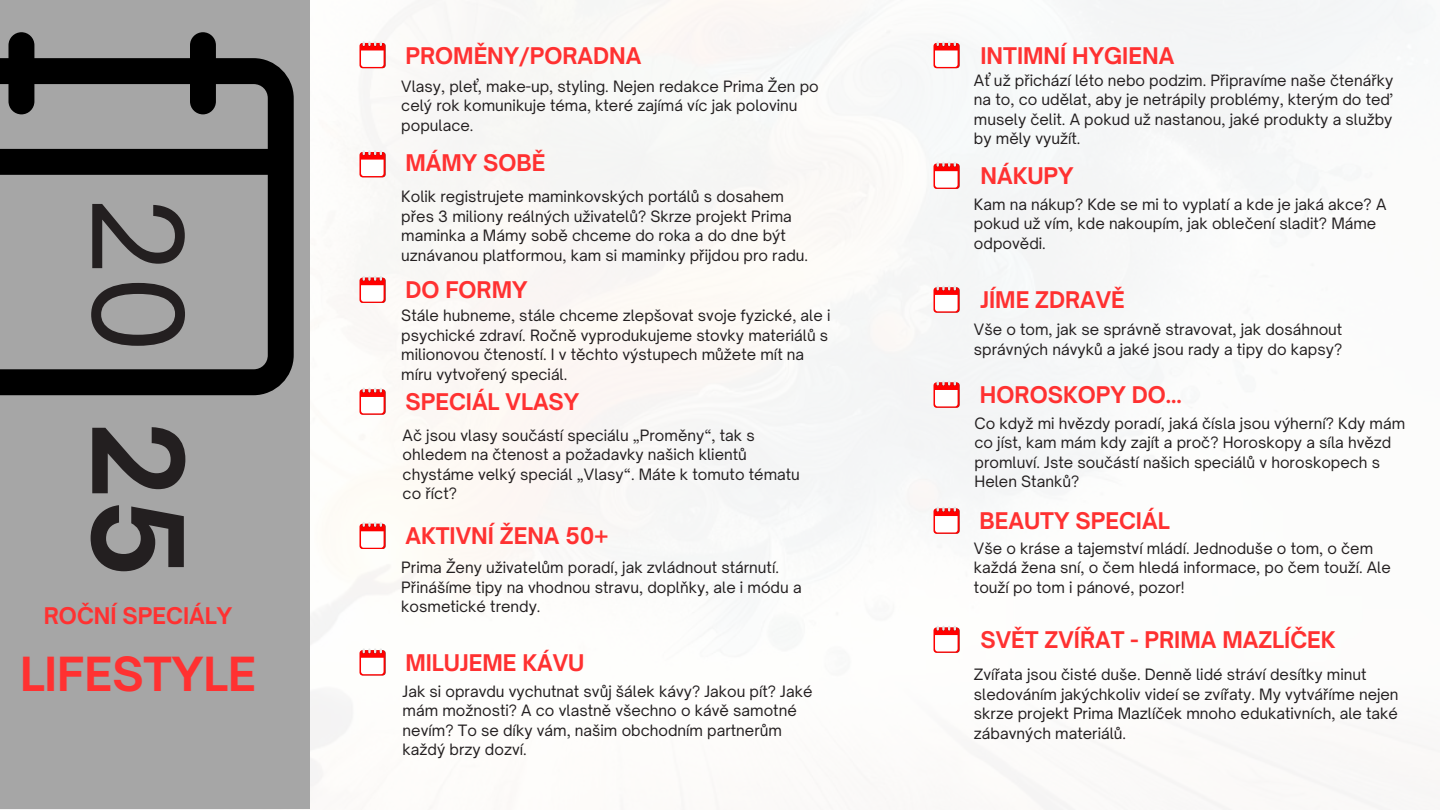
<style>
.page{position:relative;width:1440px;height:810px;background:#fff}
.page>*{position:absolute;margin:0;border:0;box-sizing:border-box;transform-origin:0 0}
.t1{font:120px "Open Sauce One";color:#231f20}
.t2{font:700 45px "Open Sauce One";color:#ff3131}
.t3{font:700 22px "Open Sauce One";color:#ff3131}
.t4{font:15px/19.5px "Open Sauce One";color:#231f20}
.s1{font-weight:700}
</style>
<div class="page">
<img style="left:0;top:0;width:1440px;height:810px">
<div style="left:0;top:0;width:309px;height:808px;background:#a6a6a6"></div>
<svg style="left:0;top:32px;width:294px;height:363px"></svg>
<svg style="left:360px;top:389px;width:26px;height:26px"></svg>
<svg style="left:359px;top:389px;width:26px;height:26px"></svg>
<svg style="left:361px;top:388px;width:23px;height:25px"></svg>
<svg style="left:360px;top:650px;width:26px;height:25px"></svg>
<div style="left:359px;top:650px;width:26px;height:25px;background:#f00;border-radius:3px"></div>
<svg style="left:361px;top:648px;width:23px;height:26px"></svg>
<svg style="left:360px;top:524px;width:26px;height:25px"></svg>
<div style="left:359px;top:524px;width:26px;height:25px;background:#f00;border-radius:3px"></div>
<svg style="left:361px;top:522px;width:23px;height:26px"></svg>
<svg style="left:360px;top:278px;width:26px;height:25px"></svg>
<div style="left:359px;top:278px;width:26px;height:25px;background:#f00;border-radius:3px"></div>
<svg style="left:361px;top:276px;width:23px;height:26px"></svg>
<svg style="left:360px;top:152px;width:26px;height:25px"></svg>
<div style="left:359px;top:152px;width:26px;height:25px;background:#f00;border-radius:3px"></div>
<svg style="left:361px;top:150px;width:23px;height:26px"></svg>
<svg style="left:360px;top:43px;width:26px;height:25px"></svg>
<div style="left:359px;top:43px;width:26px;height:25px;background:#f00;border-radius:3px"></div>
<svg style="left:361px;top:41px;width:23px;height:26px"></svg>
<svg style="left:934px;top:382px;width:26px;height:26px"></svg>
<svg style="left:933px;top:382px;width:26px;height:26px"></svg>
<svg style="left:935px;top:381px;width:23px;height:25px"></svg>
<svg style="left:934px;top:628px;width:26px;height:25px"></svg>
<div style="left:933px;top:628px;width:26px;height:25px;background:#f00;border-radius:3px"></div>
<svg style="left:935px;top:626px;width:23px;height:26px"></svg>
<svg style="left:934px;top:509px;width:26px;height:25px"></svg>
<svg style="left:933px;top:509px;width:26px;height:25px"></svg>
<svg style="left:935px;top:507px;width:23px;height:25px"></svg>
<svg style="left:934px;top:287px;width:26px;height:26px"></svg>
<svg style="left:933px;top:287px;width:26px;height:26px"></svg>
<svg style="left:935px;top:286px;width:23px;height:25px"></svg>
<svg style="left:934px;top:164px;width:26px;height:25px"></svg>
<div style="left:933px;top:164px;width:26px;height:25px;background:#f00;border-radius:3px"></div>
<svg style="left:935px;top:162px;width:23px;height:26px"></svg>
<svg style="left:934px;top:43px;width:26px;height:25px"></svg>
<div style="left:933px;top:43px;width:26px;height:25px;background:#f00;border-radius:3px"></div>
<svg style="left:935px;top:41px;width:23px;height:26px"></svg>
<p class="t1" style="left:212px;top:197px;width:382px;rotate:90deg">20 <span class="s1">25</span></p>
<p class="t3" style="left:44px;top:602px;width:190px">ROČNÍ SPECIÁLY</p>
<p class="t2" style="left:20px;top:646px;width:237px">LIFESTYLE</p>
<h3 class="t3" style="left:405px;top:42px;width:238px">PROMĚNY/PORADNA</h3>
<p class="t4" style="left:401px;top:76px;width:419px">Vlasy, pleť, make-up, styling. Nejen redakce Prima Žen po celý rok komunikuje téma, které zajímá víc jak polovinu populace.</p>
<p class="t3" style="left:405px;top:149px;width:142px">MÁMY SOBĚ</p>
<p class="t4" style="left:401px;top:187px;width:408px">Kolik registrujete maminkovských portálů s dosahem přes 3 miliony reálných uživatelů? Skrze projekt Prima maminka a Mámy sobě chceme do roka a do dne být uznávanou platformou, kam si maminky přijdou pro radu.</p>
<p class="t3" style="left:405px;top:276px;width:124px">DO FORMY</p>
<p class="t4" style="left:401px;top:306px;width:431px">Stále hubneme, stále chceme zlepšovat svoje fyzické, ale i psychické zdraví. Ročně vyprodukujeme stovky materiálů s milionovou čteností. I v těchto výstupech můžete mít na míru vytvořený speciál.</p>
<h3 class="t3" style="left:405px;top:388px;width:175px">SPECIÁL VLASY</h3>
<h1 class="t4" style="left:403px;top:425px;width:399px">Ač jsou vlasy součástí speciálu „Proměny“, tak s ohledem na čtenost a požadavky našich klientů chystáme velký speciál „Vlasy“. Máte k tomuto tématu co říct?</h1>
<p class="t3" style="left:405px;top:522px;width:205px">AKTIVNÍ ŽENA 50+</p>
<h2 class="t4" style="left:401px;top:558px;width:402px">Prima Ženy uživatelům poradí, jak zvládnout stárnutí.<br>Přinášíme tipy na vhodnou stravu, doplňky, ale i módu a kosmetické trendy.</h2>
<p class="t3" style="left:405px;top:649px;width:181px">MILUJEME KÁVU</p>
<h3 class="t4" style="left:403px;top:681px;width:411px">Jak si opravdu vychutnat svůj šálek kávy? Jakou pít? Jaké mám možnosti? A co vlastně všechno o kávě samotné nevím? To se díky vám, našim obchodním partnerům každý brzy dozví.</h3>
<h3 class="t3" style="left:980px;top:42px;width:195px">INTIMNÍ HYGIENA</h3>
<p class="t4" style="left:974px;top:70px;width:421px">Ať už přichází léto nebo podzim. Připravíme naše čtenářky na to, co udělat, aby je netrápily problémy, kterým do teď musely čelit. A pokud už nastanou, jaké produkty a služby by měly využít.</p>
<p class="t3" style="left:980px;top:162px;width:95px">NÁKUPY</p>
<h3 class="t4" style="left:974px;top:194px;width:414px">Kam na nákup? Kde se mi to vyplatí a kde je jaká akce? A pokud už vím, kde nakoupím, jak oblečení sladit? Máme odpovědi.</h3>
<p class="t3" style="left:980px;top:286px;width:146px">JÍME ZDRAVĚ</p>
<h3 class="t4" style="left:974px;top:320px;width:370px">Vše o tom, jak se správně stravovat, jak dosáhnout správných návyků a jaké jsou rady a tipy do kapsy?</h3>
<p class="t3" style="left:980px;top:381px;width:203px">HOROSKOPY DO...</p>
<h3 class="t4" style="left:974px;top:413px;width:432px">Co když mi hvězdy poradí, jaká čísla jsou výherní? Kdy mám co jíst, kam mám kdy zajít a proč? Horoskopy a síla hvězd promluví. Jste součástí našich speciálů v horoskopech s Helen Stanků?</h3>
<h3 class="t3" style="left:979px;top:507px;width:192px">BEAUTY SPECIÁL</h3>
<p class="t4" style="left:974px;top:538px;width:418px">Vše o kráse a tajemství mládí. Jednoduše o tom, o čem každá žena sní, o čem hledá informace, po čem touží. Ale touží po tom i pánové, pozor!</p>
<p class="t3" style="left:980px;top:626px;width:357px">SVĚT ZVÍŘAT - PRIMA MAZLÍČEK</p>
<p class="t4" style="left:974px;top:665px;width:426px">Zvířata jsou čisté duše. Denně lidé stráví desítky minut sledováním jakýchkoliv videí se zvířaty. My vytváříme nejen skrze projekt Prima Mazlíček mnoho edukativních, ale také zábavných materiálů.</p>
</div>
